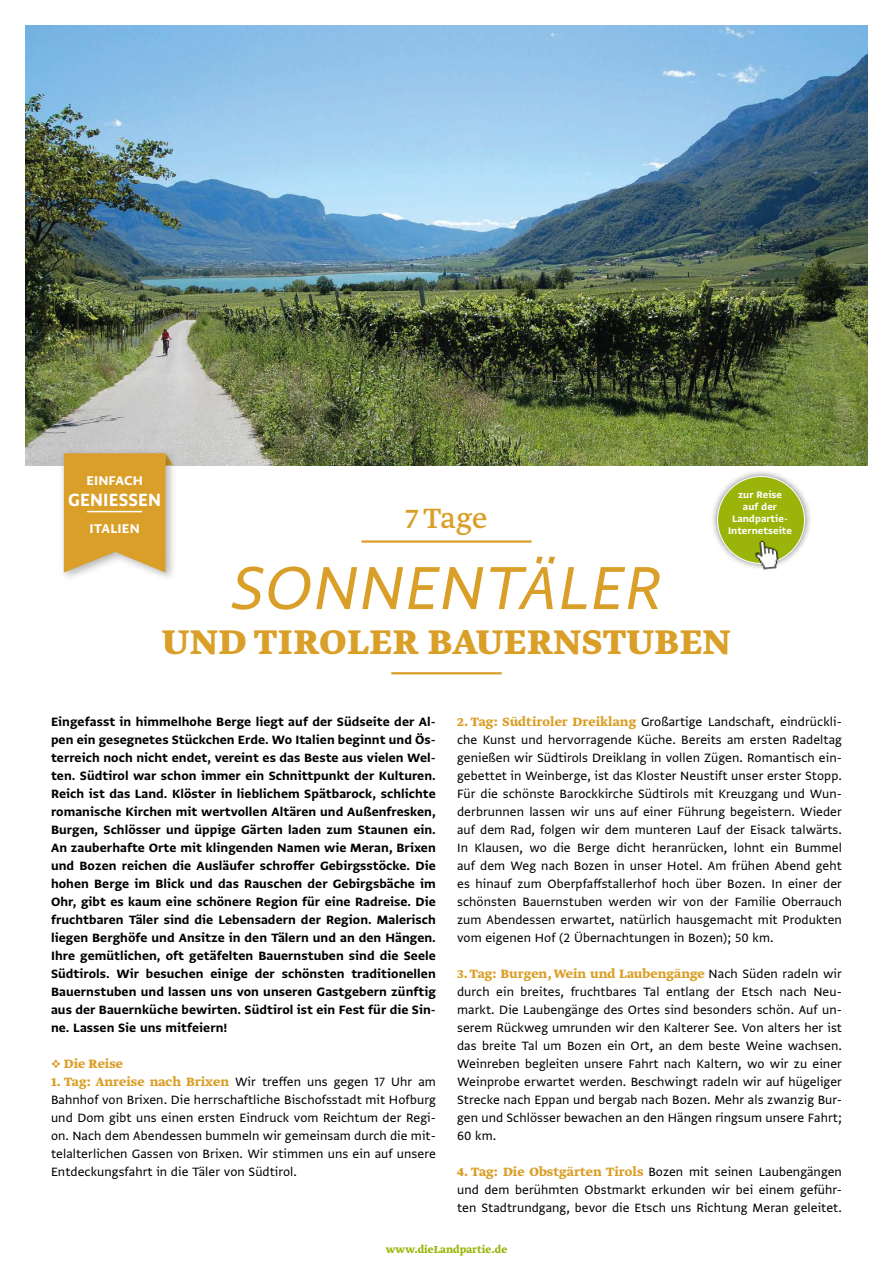
<style>
.page{position:relative;width:893px;height:1263px;background:#fff}
.page>*{position:absolute;margin:0;border:0;box-sizing:border-box;transform-origin:0 0}
.t1{font:italic 72px "Greta Sans Std";letter-spacing:.01em;color:#da9f28}
.t2{font:700 40.5px "Greta Text Pro";letter-spacing:.015em;color:#da9f28}
.t3{font:33px "Greta Text Pro";color:#da9f28}
.t4{font:21px "Greta Sans Std Bld";letter-spacing:.01em;color:#fff;scale:.92 1}
.t5{font:15px "Greta Sans Std Bld";letter-spacing:.01em;color:#fff}
.t6{font:14.25px/18px "Greta Sans Std";letter-spacing:.005em;color:#000;text-align:justify}
.t7{font:14.25px/18px "Greta Sans Std Bld";letter-spacing:.005em;color:#000;text-align:justify}
.t8{font:700 14.25px "Greta Text Pro";letter-spacing:.005em;color:#da9f28}
.t9{font:700 12px "Greta Text Pro";letter-spacing:.005em;color:#9bb409}
.t10{font:11.25px/11.9px "Greta Sans Std Bld";letter-spacing:.005em;color:#fff;text-align:center}
.s1{font-family:"Greta Text Pro";font-weight:700;color:#da9f28}
.s2{font-family:"Greta Sans Std";font-weight:400;color:#000}
</style>
<div class="page">
<hr style="left:361px;top:540px;width:170px;height:3px;background:#da9f28">
<hr style="left:391px;top:672px;width:111px;height:2px;background:#da9f28">
<img style="left:26px;top:26px;width:841px;height:439px">
<div style="left:59px;top:448px;width:118px;height:135px;background:#000;opacity:.3"></div>
<svg style="left:64px;top:453px;width:109px;height:120px;background:#daa944"></svg>
<hr style="left:87px;top:511px;width:55px;height:1px;background:#fff">
<div style="left:710px;top:469px;width:102px;height:102px;background:#000;opacity:.5"></div>
<div style="left:718px;top:476px;width:86px;height:87px;background:#9bb409;border-radius:50%"></div>
<img style="left:753px;top:540px;width:28px;height:31px">
<p class="t5" style="left:86px;top:472px;width:58px">EINFACH</p>
<h3 class="t4" style="left:68px;top:487px;width:103px">GENIESSEN</h3>
<p class="t5" style="left:90px;top:519px;width:52px">ITALIEN</p>
<p class="t10" style="left:728px;top:489px;width:66px">zur Reise<br>auf der<br>Landpartie-<br>Internetseite</p>
<h3 class="t3" style="left:405px;top:498px;width:84px">7 Tage</h3>
<h1 class="t1" style="left:231px;top:546px;width:432px">SONNENTÄLER</h1>
<h2 class="t2" style="left:162px;top:615px;width:570px">UND TIROLER BAUERNSTUBEN</h2>
<p class="t7" style="left:51px;top:712px;width:386px">Eingefasst in himmelhohe Berge liegt auf der Südseite der Al&shy;pen ein gesegnetes Stückchen Erde. Wo Italien beginnt und Ös&shy;terreich noch nicht endet, vereint es das Beste aus vielen Wel&shy;ten. Südtirol war schon immer ein Schnittpunkt der Kulturen.<br>Reich ist das Land. Klöster in lieblichem Spätbarock, schlichte romanische Kirchen mit wertvollen Altären und Außenfresken, Burgen, Schlösser und üppige Gärten laden zum Staunen ein.<br>An zauberhafte Orte mit klingenden Namen wie Meran, Brixen und Bozen reichen die Ausläufer schroffer Gebirgsstöcke. Die hohen Berge im Blick und das Rauschen der Gebirgsbäche im Ohr, gibt es kaum eine schönere Region für eine Radreise. Die fruchtbaren Täler sind die Lebensadern der Region. Malerisch liegen Berghöfe und Ansitze in den Tälern und an den Hängen.<br>Ihre gemütlichen, oft getäfelten Bauernstuben sind die Seele Südtirols. Wir besuchen einige der schönsten traditionellen Bauernstuben und lassen uns von unseren Gastgebern zünftig aus der Bauernküche bewirten. Südtirol ist ein Fest für die Sin&shy;ne. Lassen Sie uns mitfeiern!</p>
<p class="t8" style="left:51px;top:1054px;width:74px">١ Die Reise</p>
<p class="t6" style="left:51px;top:1072px;width:386px"><span class="s1">1. Tag: Anreise nach Brixen</span> Wir treffen uns gegen 17 Uhr am Bahnhof von Brixen. Die herrschaftliche Bischofsstadt mit Hofburg und Dom gibt uns einen ersten Eindruck vom Reichtum der Regi&shy;on. Nach dem Abendessen bummeln wir gemeinsam durch die mit&shy;telalterlichen Gassen von Brixen. Wir stimmen uns ein auf unsere Entdeckungsfahrt in die Täler von Südtirol.</p>
<p class="t6" style="left:457px;top:712px;width:386px"><span class="s1">2. Tag: Südtiroler Dreiklang</span> Großartige Landschaft, eindrückli&shy;che Kunst und hervorragende Küche. Bereits am ersten Radeltag genießen wir Südtirols Dreiklang in vollen Zügen. Romantisch ein&shy;gebettet in Weinberge, ist das Kloster Neustift unser erster Stopp.<br>Für die schönste Barockkirche Südtirols mit Kreuzgang und Wun&shy;derbrunnen lassen wir uns auf einer Führung begeistern. Wieder auf dem Rad, folgen wir dem munteren Lauf der Eisack talwärts.<br>In Klausen, wo die Berge dicht heranrücken, lohnt ein Bummel auf dem Weg nach Bozen in unser Hotel. Am frühen Abend geht es hinauf zum Oberpfaffstallerhof hoch über Bozen. In einer der schönsten Bauernstuben werden wir von der Familie Oberrauch zum Abendessen erwartet, natürlich hausgemacht mit Produkten vom eigenen Hof (2 Übernachtungen in Bozen); 50 km.</p>
<p class="t8" style="left:457px;top:964px;width:386px">3. Tag: Burgen, Wein und Laubengänge <span class="s2">Nach Süden radeln wir</span></p>
<p class="t6" style="left:457px;top:982px;width:386px">durch ein breites, fruchtbares Tal entlang der Etsch nach Neu&shy;markt. Die Laubengänge des Ortes sind besonders schön. Auf un&shy;serem Rückweg umrunden wir den Kalterer See. Von alters her ist das breite Tal um Bozen ein Ort, an dem beste Weine wachsen.<br>Weinreben begleiten unsere Fahrt nach Kaltern, wo wir zu einer Weinprobe erwartet werden. Beschwingt radeln wir auf hügeliger Strecke nach Eppan und bergab nach Bozen. Mehr als zwanzig Bur&shy;gen und Schlösser bewachen an den Hängen ringsum unsere Fahrt; 60 km.</p>
<p class="t6" style="left:457px;top:1162px;width:386px"><span class="s1">4. Tag: Die Obstgärten Tirols</span> Bozen mit seinen Laubengängen und dem berühmten Obstmarkt erkunden wir bei einem geführ&shy;ten Stadtrundgang, bevor die Etsch uns Richtung Meran geleitet.</p>
<p class="t9" style="left:386px;top:1241px;width:123px">www.dieLandpartie.de</p>
</div>
